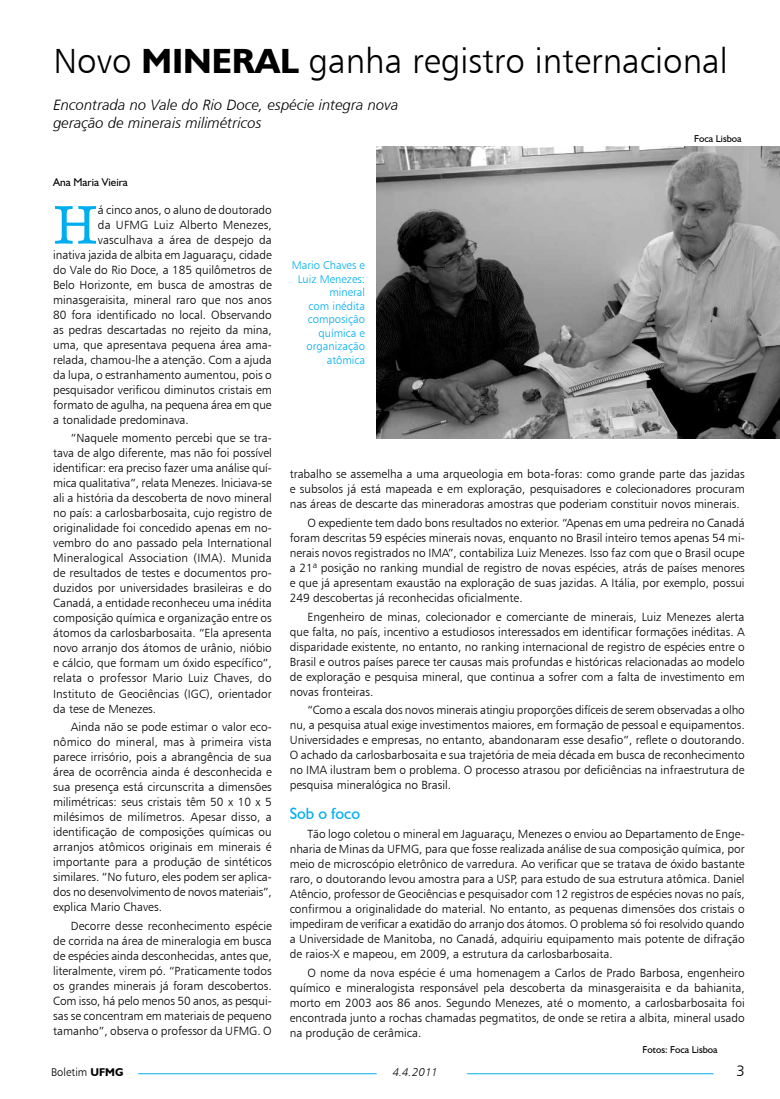
<style>
.page{position:relative;width:780px;height:1099px;background:#fff}
.page>*{position:absolute;margin:0;border:0;box-sizing:border-box;transform-origin:0 0}
.t1{font:57.88px "Humanist Slabserif 712 BT";color:#00aeef}
.t2{font:35px "Humanist 777 BT Light B";color:#000}
.t3{font:16.25px "Humanist 521 BT";color:#00aeef}
.t4{font:15px/18px "Humanist 777 BT Light Italic B";color:#000}
.t5{font:15px "Humanist 777 BT Light B";color:#000}
.t6{font:11.88px/15px "Humanist 777 BT Light B";color:#000;text-align:justify}
.t7{font:11.25px/13.5px "Humanist 777 BT Light B";color:#00aeef;text-align:right}
.t8{font:11.25px "Humanist 521 BT";color:#000}
.t9{font:11.25px "Humanist 777 BT Light B";color:#000}
.t10{font:11.25px "Humanist 777 BT Light Italic B";color:#000}
.t11{font:10px "Humanist 521 BT";color:#000}
.s1{font-family:"Humanist 521 BT";font-weight:700}
</style>
<div class="page">
<hr style="left:467px;top:1073px;width:246px;height:1px;background:#00aeef">
<hr style="left:138px;top:1073px;width:238px;height:1px;background:#00aeef">
<img style="left:377px;top:146px;width:403px;height:292px">
<h2 class="t2" style="left:53px;top:39px;width:675px">Novo <span class="s1">MINERAL</span> ganha registro internacional</h2>
<p class="t4" style="left:53px;top:95px;width:346px">Encontrada no Vale do Rio Doce, espécie integra nova geração de minerais milimétricos</p>
<p class="t8" style="left:53px;top:175px;width:76px">Ana Maria Vieira</p>
<h1 class="t1" style="left:53px;top:190px;width:46px">H</h1>
<p class="t6" style="left:98px;top:202px;width:175px">á cinco anos, o aluno de doutorado</p>
<p class="t6" style="left:98px;top:217px;width:175px">da UFMG Luiz Alberto Menezes,</p>
<p class="t6" style="left:98px;top:232px;width:175px">vasculhava a área de despejo da</p>
<p class="t6" style="left:53px;top:247px;width:220px">inativa jazida de albita em Jaguaraçu, cidade</p>
<p class="t6" style="left:53px;top:262px;width:220px">do Vale do Rio Doce, a 185 quilômetros de</p>
<p class="t6" style="left:53px;top:277px;width:220px">Belo Horizonte, em busca de amostras de</p>
<p class="t6" style="left:53px;top:292px;width:220px">minasgeraisita, mineral raro que nos anos</p>
<p class="t6" style="left:53px;top:307px;width:220px">80 fora identificado no local. Observando</p>
<p class="t6" style="left:53px;top:322px;width:220px">as pedras descartadas no rejeito da mina,</p>
<p class="t6" style="left:53px;top:337px;width:220px">uma, que apresentava pequena área ama-</p>
<p class="t6" style="left:53px;top:352px;width:220px">relada, chamou-lhe a atenção. Com a ajuda</p>
<p class="t6" style="left:53px;top:367px;width:220px">da lupa, o estranhamento aumentou, pois o</p>
<p class="t6" style="left:53px;top:382px;width:220px">pesquisador verificou diminutos cristais em</p>
<p class="t6" style="left:53px;top:397px;width:220px">formato de agulha, na pequena área em que</p>
<p class="t6" style="left:53px;top:412px;width:137px">a tonalidade predominava.</p>
<p class="t6" style="left:53px;top:430px;width:220px;text-indent:18px">“Naquele momento percebi que se tra&shy;tava de algo diferente, mas não foi possível identificar: era preciso fazer uma análise quí&shy;mica qualitativa”, relata Menezes. Iniciava-se ali a história da descoberta de novo mineral no país: a carlosbarbosaita, cujo registro de originalidade foi concedido apenas em no&shy;vembro do ano passado pela International Mineralogical Association (IMA). Munida de resultados de testes e documentos pro&shy;duzidos por universidades brasileiras e do Canadá, a entidade reconheceu uma inédita composição química e organização entre os átomos da carlosbarbosaita. “Ela apresenta novo arranjo dos átomos de urânio, nióbio e cálcio, que formam um óxido específico”, relata o professor Mario Luiz Chaves, do Instituto de Geociências (IGC), orientador da tese de Menezes.</p>
<p class="t6" style="left:53px;top:719px;width:220px;text-indent:18px">Ainda não se pode estimar o valor eco&shy;nômico do mineral, mas à primeira vista parece irrisório, pois a abrangência de sua área de ocorrência ainda é desconhecida e sua presença está circunscrita a dimensões milimétricas: seus cristais têm 50 x 10 x 5 milésimos de milímetros. Apesar disso, a identificação de composições químicas ou arranjos atômicos originais em minerais é importante para a produção de sintéticos similares. “No futuro, eles podem ser aplica&shy;dos no desenvolvimento de novos materiais”, explica Mario Chaves.</p>
<p class="t6" style="left:53px;top:917px;width:220px;text-indent:18px">Decorre desse reconhecimento espécie de corrida na área de mineralogia em busca de espécies ainda desconhecidas, antes que, literalmente, virem pó. “Praticamente todos os grandes minerais já foram descobertos.<br>Com isso, há pelo menos 50 anos, as pesqui&shy;sas se concentram em materiais de pequeno tamanho”, observa o professor da UFMG. O</p>
<p class="t7" style="left:292px;top:258px;width:75px">Mario Chaves e<br>Luiz Menezes: mineral<br>com inédita composição química e organização atômica</p>
<p class="t11" style="left:694px;top:132px;width:49px">Foca Lisboa</p>
<p class="t6" style="left:290px;top:466px;width:456px">trabalho se assemelha a uma arqueologia em bota-foras: como grande parte das jazidas e subsolos já está mapeada e em exploração, pesquisadores e colecionadores procuram nas áreas de descarte das mineradoras amostras que poderiam constituir novos minerais.</p>
<p class="t6" style="left:290px;top:515px;width:456px;text-indent:18px">O expediente tem dado bons resultados no exterior. “Apenas em uma pedreira no Canadá foram descritas 59 espécies minerais novas, enquanto no Brasil inteiro temos apenas 54 mi&shy;nerais novos registrados no IMA”, contabiliza Luiz Menezes. Isso faz com que o Brasil ocupe a 21ª posição no ranking mundial de registro de novas espécies, atrás de países menores e que já apresentam exaustão na exploração de suas jazidas. A Itália, por exemplo, possui 249 descobertas já reconhecidas oficialmente.</p>
<p class="t6" style="left:290px;top:608px;width:456px;text-indent:18px">Engenheiro de minas, colecionador e comerciante de minerais, Luiz Menezes alerta que falta, no país, incentivo a estudiosos interessados em identificar formações inéditas. A disparidade existente, no entanto, no ranking internacional de registro de espécies entre o Brasil e outros países parece ter causas mais profundas e históricas relacionadas ao modelo de exploração e pesquisa mineral, que continua a sofrer com a falta de investimento em novas fronteiras.</p>
<p class="t6" style="left:290px;top:702px;width:456px;text-indent:18px">“Como a escala dos novos minerais atingiu proporções difíceis de serem observadas a olho nu, a pesquisa atual exige investimentos maiores, em formação de pessoal e equipamentos.<br>Universidades e empresas, no entanto, abandonaram esse desafio”, reflete o doutorando.<br>O achado da carlosbarbosaita e sua trajetória de meia década em busca de reconhecimento no IMA ilustram bem o problema. O processo atrasou por deficiências na infraestrutura de pesquisa mineralógica no Brasil.</p>
<h3 class="t3" style="left:290px;top:803px;width:72px">Sob o foco</h3>
<p class="t6" style="left:290px;top:826px;width:456px;text-indent:18px">Tão logo coletou o mineral em Jaguaraçu, Menezes o enviou ao Departamento de Enge&shy;nharia de Minas da UFMG, para que fosse realizada análise de sua composição química, por meio de microscópio eletrônico de varredura. Ao verificar que se tratava de óxido bastante raro, o doutorando levou amostra para a USP, para estudo de sua estrutura atômica. Daniel Atêncio, professor de Geociências e pesquisador com 12 registros de espécies novas no país, confirmou a originalidade do material. No entanto, as pequenas dimensões dos cristais o impediram de verificar a exatidão do arranjo dos átomos. O problema só foi resolvido quando a Universidade de Manitoba, no Canadá, adquiriu equipamento mais potente de difração de raios-X e mapeou, em 2009, a estrutura da carlosbarbosaita.</p>
<p class="t6" style="left:290px;top:964px;width:456px;text-indent:18px">O nome da nova espécie é uma homenagem a Carlos de Prado Barbosa, engenheiro químico e mineralogista responsável pela descoberta da minasgeraisita e da bahianita, morto em 2003 aos 86 anos. Segundo Menezes, até o momento, a carlosbarbosaita foi encontrada junto a rochas chamadas pegmatitos, de onde se retira a albita, mineral usado na produção de cerâmica.</p>
<p class="t11" style="left:642px;top:1043px;width:77px">Fotos: Foca Lisboa</p>
<p class="t9" style="left:51px;top:1064px;width:74px">Boletim <span class="s1">UFMG</span></p>
<p class="t10" style="left:393px;top:1065px;width:47px">4.4.2011</p>
<p class="t5" style="left:736px;top:1061px;width:10px">3</p>
</div>
